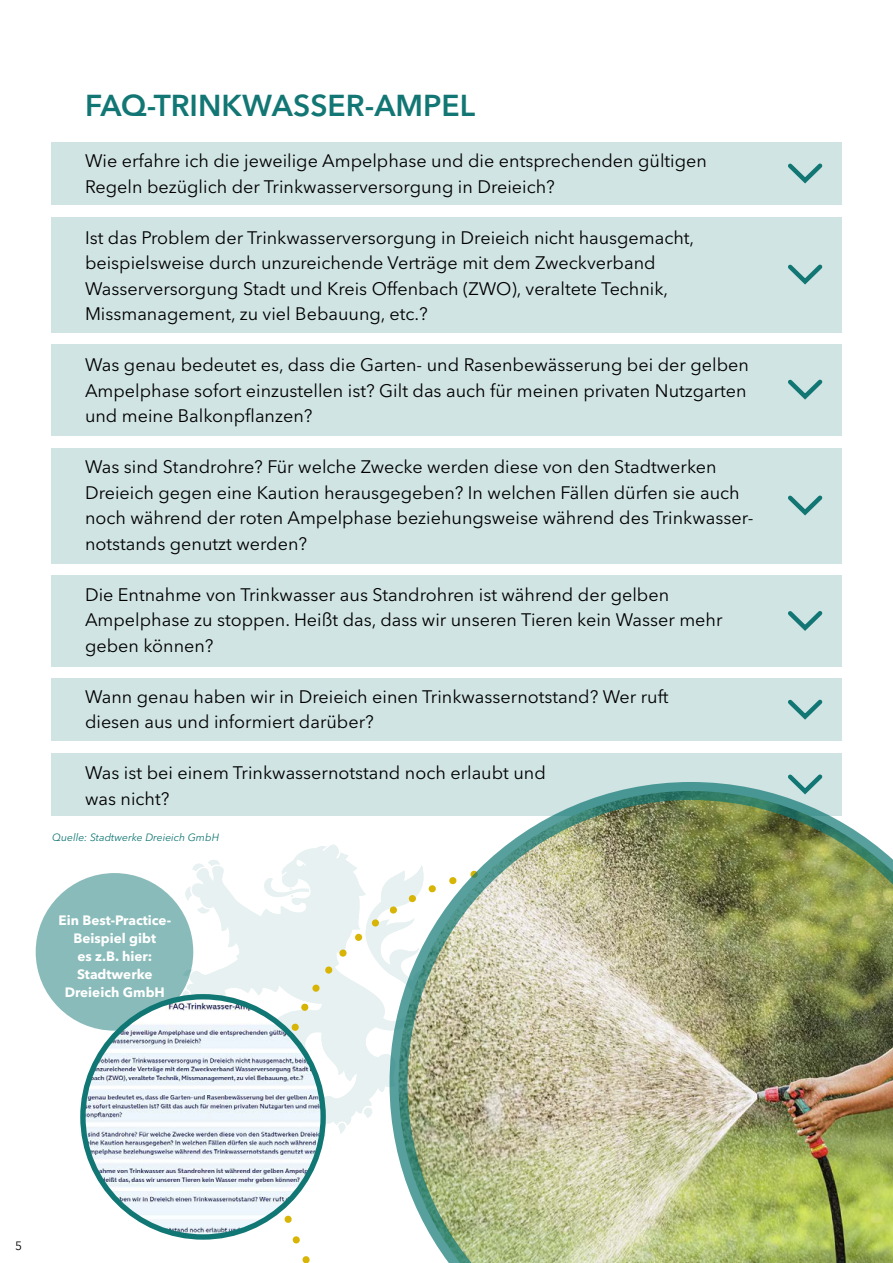
<style>
.page{position:relative;width:893px;height:1263px;background:#fff}
.page>*{position:absolute;margin:0;border:0;box-sizing:border-box;transform-origin:0 0}
.t1{font:600 30px "Avenir Next LT Pro";color:#127774}
.t2{font:18px/25.5px "Avenir Next LT Pro";color:#000}
.t3{font:700 13.5px/18px "Avenir Next LT Pro";color:#fff;text-align:center}
.t4{font:12px "Avenir Next LT Pro";color:#000}
.t5{font:italic 10.5px "Avenir Next LT Pro";color:#127774}
</style>
<div class="page">
<div style="left:36px;top:873px;width:157px;height:158px;background:#88bbb9;border-radius:50%"></div>
<svg style="left:186px;top:866px;width:80px;height:133px"></svg>
<svg style="left:236px;top:844px;width:112px;height:135px"></svg>
<svg style="left:192px;top:860px;width:28px;height:11px"></svg>
<svg style="left:185px;top:887px;width:7px;height:14px"></svg>
<svg style="left:197px;top:907px;width:13px;height:6px"></svg>
<svg style="left:183px;top:991px;width:7px;height:5px"></svg>
<svg style="left:184px;top:970px;width:9px;height:6px"></svg>
<svg style="left:339px;top:1129px;width:6px;height:5px"></svg>
<div style="left:51px;top:142px;width:791px;height:63px;background:#d0e4e3"></div>
<div style="left:51px;top:217px;width:791px;height:115px;background:#d0e4e3"></div>
<div style="left:51px;top:344px;width:791px;height:91px;background:#d0e4e3"></div>
<div style="left:51px;top:448px;width:791px;height:115px;background:#d0e4e3"></div>
<div style="left:51px;top:575px;width:791px;height:92px;background:#d0e4e3"></div>
<div style="left:51px;top:678px;width:791px;height:63px;background:#d0e4e3"></div>
<div style="left:51px;top:753px;width:791px;height:63px;background:#d0e4e3"></div>
<svg style="left:266px;top:859px;width:123px;height:270px"></svg>
<img style="left:389px;top:782px;width:504px;height:481px">
<svg style="left:788px;top:163px;width:35px;height:21px"></svg>
<svg style="left:788px;top:264px;width:35px;height:21px"></svg>
<svg style="left:788px;top:379px;width:35px;height:21px"></svg>
<svg style="left:788px;top:495px;width:35px;height:21px"></svg>
<svg style="left:788px;top:611px;width:35px;height:20px"></svg>
<svg style="left:788px;top:699px;width:35px;height:21px"></svg>
<svg style="left:784px;top:774px;width:42px;height:23px"></svg>
<img style="left:83px;top:999px;width:240px;height:238px">
<div style="left:80px;top:994px;width:246px;height:246px;border:5px solid #107774;border-radius:50%"></div>
<h1 class="t1" style="left:85px;top:87px;width:391px">FAQ-TRINKWASSER-AMPEL</h1>
<p class="t2" style="left:85px;top:148px;width:623px">Wie erfahre ich die jeweilige Ampelphase und die entsprechenden gültigen<br>Regeln bezüglich der Trinkwasserversorgung in Dreieich?</p>
<p class="t2" style="left:85px;top:224px;width:611px">Ist das Problem der Trinkwasserversorgung in Dreieich nicht hausgemacht, beispielsweise durch unzureichende Verträge mit dem Zweckverband Wasserversorgung Stadt und Kreis Offenbach (ZWO), veraltete Technik, Missmanagement, zu viel Bebauung, etc.?</p>
<p class="t2" style="left:85px;top:352px;width:665px">Was genau bedeutet es, dass die Garten- und Rasenbewässerung bei der gelben<br>Ampelphase sofort einzustellen ist? Gilt das auch für meinen privaten Nutzgarten und meine Balkonpflanzen?</p>
<p class="t2" style="left:85px;top:454px;width:670px">Was sind Standrohre? Für welche Zwecke werden diese von den Stadtwerken Dreieich gegen eine Kaution herausgegeben? In welchen Fällen dürfen sie auch noch während der roten Ampelphase beziehungsweise während des Trinkwasser&shy;notstands genutzt werden?</p>
<p class="t2" style="left:85px;top:582px;width:639px">Die Entnahme von Trinkwasser aus Standrohren ist während der gelben<br>Ampelphase zu stoppen. Heißt das, dass wir unseren Tieren kein Wasser mehr geben können?</p>
<p class="t2" style="left:85px;top:684px;width:585px">Wann genau haben wir in Dreieich einen Trinkwassernotstand? Wer ruft diesen aus und informiert darüber?</p>
<p class="t2" style="left:85px;top:760px;width:462px">Was ist bei einem Trinkwassernotstand noch erlaubt und was nicht?</p>
<p class="t5" style="left:52px;top:831px;width:168px">Quelle: Stadtwerke Dreieich GmbH</p>
<p class="t3" style="left:59px;top:911px;width:114px">Ein Best-Practice-<br>Beispiel gibt<br>es z.B. hier:<br>Stadtwerke<br>Dreieich GmbH</p>
<p class="t4" style="left:15px;top:1239px;width:8px">5</p>
</div>
